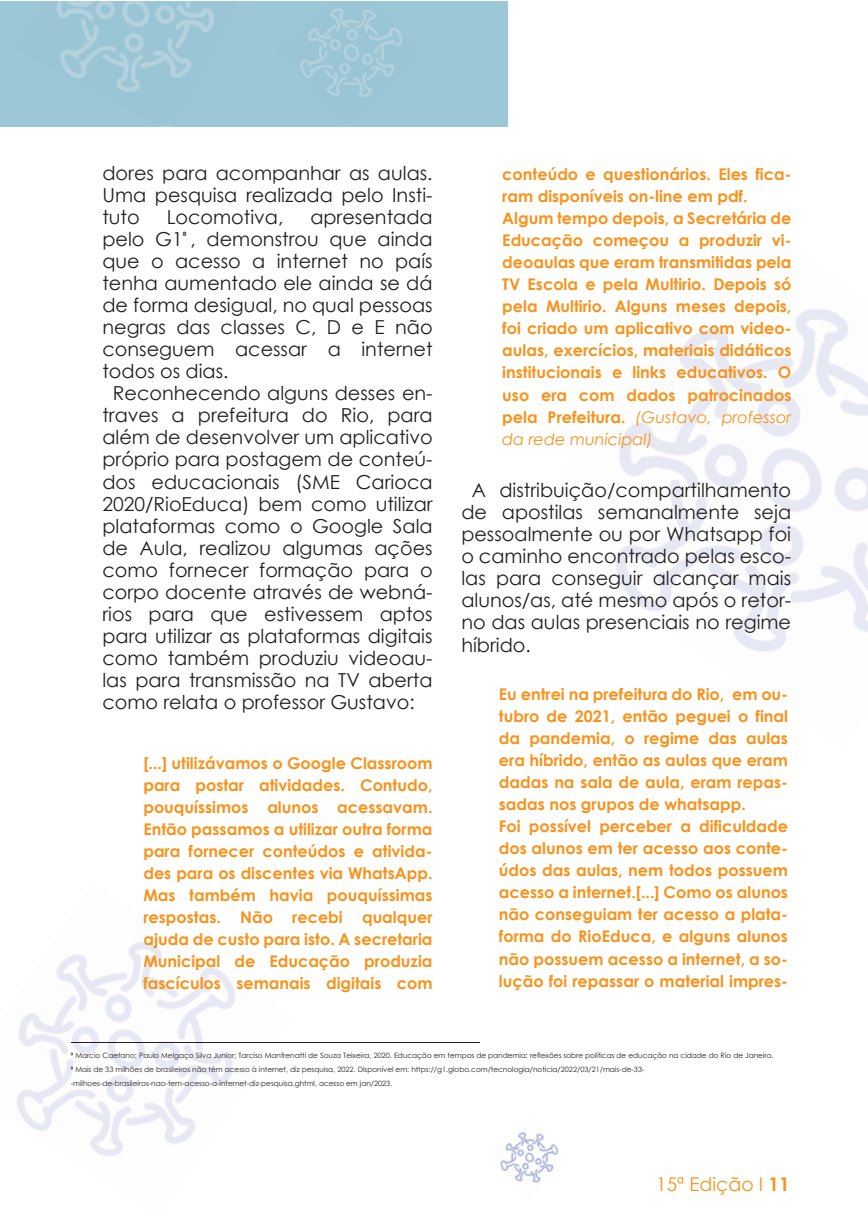
<style>
.page{position:relative;width:868px;height:1228px;background:#fff}
.page>*{position:absolute;margin:0;border:0;box-sizing:border-box;transform-origin:0 0}
.t1{font:19.25px/22px "Century Gothic";color:#231f20;text-align:justify}
.t2{font:18.9px "Century Gothic";color:#f7931d}
.t3{font:700 16.1px/22px "Century Gothic";color:#f7931d}
.t4{font:7.35px/14px "Century Gothic";color:#231f20}
.s1{font-weight:400;font-style:italic}
.s2{font-family:"Arial"}
.s3{font-weight:700}
</style>
<div class="page">
<div style="left:0;top:1px;width:507px;height:126px;background:#9bc7d7"></div>
<img style="left:113px;top:942px;width:59px;height:46px">
<img style="left:176px;top:967px;width:59px;height:42px">
<img style="left:178px;top:1009px;width:113px;height:34px">
<img style="left:56px;top:955px;width:57px;height:54px">
<img style="left:71px;top:988px;width:105px;height:21px">
<img style="left:134px;top:1030px;width:105px;height:63px">
<img style="left:19px;top:1009px;width:115px;height:84px">
<img style="left:113px;top:1093px;width:82px;height:51px">
<img style="left:19px;top:1049px;width:94px;height:46px">
<img style="left:19px;top:1079px;width:80px;height:16px">
<img style="left:17px;top:1095px;width:138px;height:61px">
<img style="left:798px;top:309px;width:51px;height:21px">
<img style="left:819px;top:352px;width:34px;height:22px">
<img style="left:819px;top:374px;width:49px;height:23px">
<img style="left:716px;top:317px;width:103px;height:80px">
<img style="left:778px;top:397px;width:90px;height:22px">
<img style="left:778px;top:419px;width:22px;height:18px">
<img style="left:778px;top:448px;width:37px;height:16px">
<img style="left:733px;top:464px;width:135px;height:178px">
<img style="left:678px;top:337px;width:38px;height:42px">
<img style="left:675px;top:379px;width:103px;height:103px">
<img style="left:740px;top:486px;width:128px;height:163px">
<img style="left:750px;top:508px;width:118px;height:143px">
<img style="left:760px;top:531px;width:108px;height:121px">
<img style="left:771px;top:553px;width:97px;height:99px">
<img style="left:619px;top:422px;width:44px;height:39px">
<img style="left:633px;top:441px;width:104px;height:51px">
<img style="left:781px;top:575px;width:87px;height:77px">
<img style="left:654px;top:492px;width:96px;height:138px">
<img style="left:791px;top:598px;width:77px;height:54px">
<img style="left:801px;top:620px;width:67px;height:32px">
<img style="left:812px;top:642px;width:56px;height:10px">
<img style="left:620px;top:461px;width:13px;height:15px">
<img style="left:654px;top:502px;width:41px;height:104px">
<img style="left:616px;top:545px;width:38px;height:66px">
<img style="left:300px;top:8px;width:102px;height:89px">
<img style="left:184px;top:1px;width:28px;height:74px">
<img style="left:156px;top:1px;width:28px;height:77px">
<img style="left:117px;top:1px;width:39px;height:91px">
<img style="left:68px;top:1px;width:59px;height:84px">
<img style="left:61px;top:1px;width:38px;height:72px">
<img style="left:57px;top:1px;width:14px;height:60px">
<hr style="left:71px;top:1041px;width:409px;height:1px;background:#231f20">
<img style="left:500px;top:1132px;width:59px;height:51px">
<p class="t1" style="left:102px;top:162px;width:332px">dores para acompanhar as aulas.<br>Uma pesquisa realizada pelo Insti&shy;tuto</p>
<p class="t1" style="left:167px;top:206px;width:118px">Locomotiva,</p>
<p class="t1" style="left:310px;top:206px;width:124px">apresentada</p>
<p class="t1" style="left:102px;top:228px;width:332px">pelo G1<sup>⁸</sup> , demonstrou que ainda</p>
<p class="t1" style="left:102px;top:250px;width:332px">que o acesso a internet no país</p>
<p class="t1" style="left:102px;top:272px;width:332px">tenha aumentado ele ainda se dá</p>
<p class="t1" style="left:102px;top:294px;width:332px">de forma desigual, no qual pessoas</p>
<p class="t1" style="left:102px;top:316px;width:332px">negras das classes C, D e E não</p>
<p class="t1" style="left:102px;top:338px;width:332px">conseguem acessar a internet</p>
<p class="t1" style="left:102px;top:360px;width:128px">todos os dias.</p>
<p class="t1" style="left:113px;top:382px;width:321px">Reconhecendo alguns desses en-</p>
<p class="t1" style="left:102px;top:404px;width:332px">traves a prefeitura do Rio, para</p>
<p class="t1" style="left:102px;top:426px;width:332px">além de desenvolver um aplicativo</p>
<p class="t1" style="left:102px;top:448px;width:332px">próprio para postagem de conteú-</p>
<p class="t1" style="left:102px;top:470px;width:332px">dos educacionais (SME Carioca</p>
<p class="t1" style="left:102px;top:492px;width:332px">2020/RioEduca) bem como utilizar</p>
<p class="t1" style="left:102px;top:514px;width:332px">plataformas como o Google Sala</p>
<p class="t1" style="left:102px;top:536px;width:332px">de Aula, realizou algumas ações</p>
<p class="t1" style="left:102px;top:558px;width:332px">como fornecer formação para o</p>
<p class="t1" style="left:102px;top:580px;width:332px">corpo docente através de webná-</p>
<p class="t1" style="left:102px;top:602px;width:332px">rios para que estivessem aptos</p>
<p class="t1" style="left:102px;top:624px;width:332px">para utilizar as plataformas digitais</p>
<p class="t1" style="left:102px;top:647px;width:332px">como também produziu videoau-</p>
<p class="t1" style="left:102px;top:669px;width:332px">las para transmissão na TV aberta</p>
<p class="t1" style="left:102px;top:691px;width:314px">como relata o professor Gustavo:</p>
<p class="t3" style="left:143px;top:751px;width:291px;text-align:justify">[...] utilizávamos o Google Classroom para postar atividades. Contudo, pouquíssimos alunos acessavam.<br>Então passamos a utilizar outra forma para fornecer conteúdos e ativida&shy;des para os discentes via WhatsApp.<br>Mas também havia pouquíssimas respostas. Não recebi qualquer ajuda de custo para isto. A secretaria Municipal de Educação produzia fascículos semanais digitais com</p>
<p class="t3" style="left:502px;top:162px;width:291px">conteúdo e questionários. Eles fica&shy;ram disponíveis on-line em pdf.<br>Algum tempo depois, a Secretária de Educação começou a produzir vi&shy;deoaulas que eram transmitidas pela TV Escola e pela Multirio. Depois só pela Multirio. Alguns meses depois, foi criado um aplicativo com video&shy;aulas, exercícios, materiais didáticos institucionais e links educativos. O uso era com dados patrocinados pela Prefeitura. <span class="s1">(Gustavo, professor da rede municipal)</span></p>
<p class="t1" style="left:461px;top:479px;width:331px;text-indent:10px">A distribuição/compartilhamento de apostilas semanalmente seja pessoalmente ou por Whatsapp foi o caminho encontrado pelas esco&shy;las para conseguir alcançar mais alunos/as, até mesmo após o retor&shy;no das aulas presenciais no regime híbrido.</p>
<p class="t3" style="left:499px;top:682px;width:291px">Eu entrei na prefeitura do Rio, em ou&shy;tubro de 2021, então peguei o final da pandemia, o regime das aulas era híbrido, então as aulas que eram dadas na sala de aula, eram repas&shy;sadas nos grupos de whatsapp.<br>Foi possível perceber a dificuldade dos alunos em ter acesso aos conte&shy;údos das aulas, nem todos possuem acesso a internet.[...] Como os alunos não conseguiam ter acesso a plata&shy;forma do RioEduca, e alguns alunos não possuem acesso a internet, a so&shy;lução foi repassar o material impres-</p>
<p class="t4" style="left:71px;top:1048px;width:704px"><span class="s2">⁹</span> Marcio Caetano; Paulo Melgaço Silva Junior; Tarciso Manfrenatti de Souza Teixeira, 2020. Educação em tempos de pandemia: reflexões sobre políticas de educação na cidade do Rio de Janeiro.<br><span class="s2">⁸</span> Mais de 33 milhões de brasileiros não têm acesso à internet, diz pesquisa, 2022. Disponível em: https://g1.globo.com/tecnologia/noticia/2022/03/21/mais-de-33- -milhoes-de-brasileiros-nao-tem-acesso-a-internet-diz-pesquisa.ghtml, acesso em jan/2023<span class="s2">.</span></p>
<p class="t2" style="left:656px;top:1171px;width:135px">15ª Edição I <span class="s3">11</span></p>
</div>
